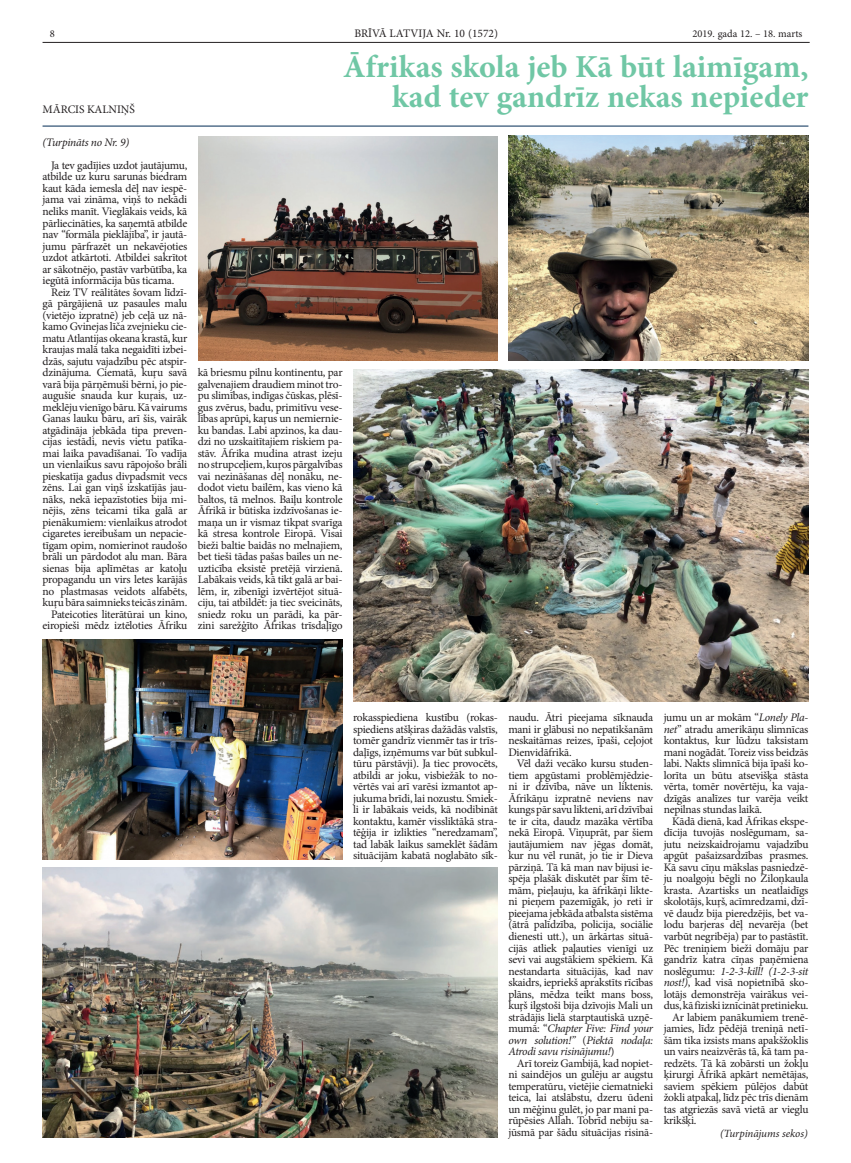
<style>
.page{position:relative;width:851px;height:1163px;background:#fff}
.page>*{position:absolute;margin:0;border:0;box-sizing:border-box;transform-origin:0 0}
.t1{font:700 32px/30px "Minion Pro";color:#70c7a5;text-align:right}
.t2{font:11.5px/11.5px "Minion Pro";letter-spacing:-.02em;color:#231f20;text-align:justify}
.t3{font:italic 11.5px "Minion Pro";letter-spacing:-.03em;color:#231f20}
.t4{font:11.5px "Minion Pro";color:#231f20}
.t5{font:italic 11px "Minion Pro";letter-spacing:-.01em;color:#231f20}
.t6{font:10.5px "Minion Pro";color:#231f20}
.s1{font-style:italic}
.s2{font-style:normal}
</style>
<div class="page">
<hr style="left:43px;top:42px;width:766px;height:1px;background:#231f20">
<hr style="left:43px;top:126px;width:765px;height:1px;background:#002b53">
<img style="left:42px;top:867px;width:456px;height:270px">
<img style="left:198px;top:136px;width:300px;height:224px">
<img style="left:508px;top:135px;width:300px;height:225px">
<img style="left:43px;top:639px;width:299px;height:219px">
<img style="left:353px;top:369px;width:455px;height:332px">
<p class="t6" style="left:50px;top:26px;width:7px">8</p>
<p class="t4" style="left:354px;top:26px;width:145px">BRĪVĀ LATVIJA Nr. 10 (1572)</p>
<p class="t6" style="left:692px;top:26px;width:111px">2019. gada 12. – 18. marts</p>
<p class="t2" style="left:43px;top:104px;width:18px">Mārcis</p>
<p class="t2" style="left:87px;top:104px;width:16px">Kalniņš</p>
<p class="t3" style="left:43px;top:134px;width:88px">(Turpināts no Nr. 9)</p>
<p class="t2" style="left:43px;top:159px;width:146px;text-indent:8px">Ja tev gadījies uzdot jautājumu, atbilde uz kuru sarunas biedram kaut kāda iemesla dēļ nav iespē&shy;jama vai zināma, viņš to nekādi neliks manīt. Vieglākais veids, kā pārliecināties, ka saņemtā atbilde nav “formāla pieklājība”, ir jautā&shy;jumu pārfrazēt un nekavējoties uzdot atkārtoti. Atbildei sakrītot ar sākotnējo, pastāv varbūtība, ka iegūtā informācija būs ticama.</p>
<p class="t2" style="left:43px;top:286px;width:146px;text-align:right">Reiz TV reālitātes šovam līdzī&shy;gā pārgājienā uz pasaules malu (vietējo izpratnē) jeb ceļā uz nā&shy;kamo Gvinejas līča zvejnieku cie&shy;matu Atlantijas okeana krastā, kur kraujas malā taka negaidīti izbei&shy;dzās, sajutu vajadzību pēc atspir&shy;dzinājuma. Ciematā, kuŗu savā varā bija pārņēmuši bērni, jo pie&shy;augušie snauda kur kuŗais, uz&shy;meklēju vienīgo bāru. Kā vairums Ganas lauku bāru, arī šis, vairāk atgādināja jebkāda tipa preven&shy;cijas iestādi, nevis vietu patīka-- mai laika pavadīšanai. To vadīja un vienlaikus savu rāpojošo brāli pieskatīja gadus divpadsmit vecs zēns. Lai gan viņš izskatījās jau&shy;nāks, nekā iepazīstoties bija mi&shy;nējis, zēns teicami tika galā ar pienākumiem: vienlaikus atrodot cigaretes iereibušam un nepacie&shy;tīgam opim, nomierinot raudošo brāli un pārdodot alu man. Bāra sienas bija aplīmētas ar katoļu propagandu un virs letes karājās no plastmasas veidots alfabēts, kuŗu bāra saimnieks teicās zinām.<br>Pateicoties literātūrai un kino, eiropieši mēdz iztēloties Āfriku</p>
<h1 class="t1" style="left:343px;top:52px;width:467px">Āfrikas skola jeb Kā būt laimīgam, kad tev gandrīz nekas nepieder</h1>
<p class="t2" style="left:198px;top:366px;width:146px;text-align:left">kā briesmu pilnu kontinentu, par galvenajiem draudiem minot tro&shy;pu slimības, indīgas čūskas, plēsī&shy;gus zvērus, badu, primitīvu vese&shy;lības aprūpi, kaŗus un nemiernie&shy;ku bandas. Labi apzinos, ka dau&shy;dzi no uzskaitītajiem riskiem pa&shy;stāv. Āfrika mudina atrast izeju no strupceļiem, kuŗos pārgalvības vai nezināšanas dēļ nonāku, ne&shy;dodot vietu bailēm, kas vieno kā baltos, tā melnos. Baiļu kontrole Āfrikā ir būtiska izdzīvošanas ie&shy;maņa un ir vismaz tikpat svarīga kā stresa kontrole Eiropā. Visai bieži baltie baidās no melnajiem, bet tieši tādas pašas bailes un ne&shy;uzticība eksistē pretējā virzienā.<br>Labākais veids, kā tikt galā ar bai&shy;lēm, ir, zibenīgi izvērtējot situā&shy;ciju, tai atbildēt: ja tiec sveicināts, sniedz roku un parādi, ka pār-- zini sarežģīto Āfrikas trīsdaļīgo</p>
<p class="t2" style="left:353px;top:711px;width:146px;text-align:left">rokasspiediena kustību (rokas&shy;spiediens atšķiras dažādās valstīs, tomēr gandrīz vienmēr tas ir trīs&shy;daļīgs, izņēmums var būt subkul&shy;tūru pārstāvji). Ja tiec provocēts, atbildi ar joku, visbiežāk to no&shy;vērtēs vai arī varēsi izmantot ap&shy;jukuma brīdi, lai nozustu. Smiek-- li ir labākais veids, kā nodibināt kontaktu, kamēr vissliktākā stra&shy;tēģija ir izlikties “neredzamam”, tad labāk laikus sameklēt šādām situācijām kabatā noglabāto sīk-</p>
<p class="t2" style="left:508px;top:711px;width:146px">naudu. Ātri pieejama sīknauda mani ir glābusi no nepatikšanām neskaitāmas reizes, īpaši, ceļojot Dienvidāfrikā.</p>
<p class="t2" style="left:508px;top:757px;width:146px;text-align:left;text-indent:8px">Vēl daži vecāko kursu studen&shy;tiem apgūstami problēmjēdzie-- ni ir dzīvība, nāve un liktenis.<br>Āfrikāņu izpratnē neviens nav kungs pār savu likteni, arī dzīvībai te ir cita, daudz mazāka vērtība nekā Eiropā. Viņuprāt, par šiem jautājumiem nav jēgas domāt, kur nu vēl runāt, jo tie ir Dieva pārziņā. Tā kā man nav bijusi ie&shy;spēja plašāk diskutēt par šīm tē&shy;mām, pieļauju, ka āfrikāņi likte-- ni pieņem pazemīgāk, jo reti ir pieejama jebkāda atbalsta sistēma (ātrā palīdzība, policija, sociālie dienesti utt.), un ārkārtas situā&shy;cijās atliek paļauties vienīgi uz sevi vai augstākiem spēkiem. Kā nestandarta situācijās, kad nav skaidrs, iepriekš aprakstīts rīcības plāns, mēdza teikt mans boss, kuŗš ilgstoši bija dzīvojis Mali un strādājis lielā starptautiskā uzņē&shy;mumā: “<span class="s1">Chapter Five: Find your own solution!”</span> (<span class="s1">Piektā nodaļa:<br>Atrodi savu risinājumu!</span>)</p>
<p class="t2" style="left:508px;top:1056px;width:146px;text-indent:9px">Arī toreiz Gambijā, kad nopiet&shy;ni saindējos un gulēju ar augstu temperatūru, vietējie ciematnieki teica, lai atslābstu, dzeru ūdeni un mēģinu gulēt, jo par mani pa&shy;rūpēsies Allah. Tobrīd nebiju sa&shy;jūsmā par šādu situācijas risinā-</p>
<p class="t2" style="left:663px;top:711px;width:146px">jumu un ar mokām “<span class="s1">Lonely Pla&shy;net</span>” atradu amerikāņu slimnīcas kontaktus, kur lūdzu taksistam mani nogādāt. Toreiz viss beidzās labi. Nakts slimnīcā bija īpaši ko&shy;lorīta un būtu atsevišķa stāsta vērta, tomēr novērtēju, ka vaja&shy;dzīgās analīzes tur varēja veikt nepilnas stundas laikā.</p>
<p class="t2" style="left:672px;top:815px;width:138px">Kādā dienā, kad Āfrikas ekspe-</p>
<p class="t2" style="left:663px;top:826px;width:146px">dīcija tuvojās noslēgumam, sa-</p>
<p class="t2" style="left:663px;top:838px;width:146px">jutu neizskaidrojamu vajadzību</p>
<p class="t2" style="left:663px;top:849px;width:146px">apgūt pašaizsardzības prasmes.</p>
<p class="t2" style="left:663px;top:861px;width:144px">Kā savu cīņu mākslas pasniedzē--</p>
<p class="t2" style="left:663px;top:872px;width:146px">ju noalgoju bēgli no Ziloņkaula</p>
<p class="t2" style="left:663px;top:884px;width:146px">krasta. Azartisks un neatlaidīgs</p>
<p class="t2" style="left:663px;top:895px;width:146px">skolotājs, kuŗš, acīmredzami, dzī-</p>
<p class="t2" style="left:663px;top:907px;width:146px">vē daudz bija pieredzējis, bet va-</p>
<p class="t2" style="left:663px;top:918px;width:146px">lodu barjeras dēļ nevarēja (bet</p>
<p class="t2" style="left:663px;top:930px;width:146px">varbūt negribēja) par to pastāstīt.</p>
<p class="t2" style="left:663px;top:941px;width:146px">Pēc treniņiem bieži domāju par</p>
<p class="t2" style="left:663px;top:953px;width:146px">gandrīz katra cīņas paņēmiena</p>
<p class="t3" style="left:663px;top:962px;width:146px"><span class="s2">noslēgumu:</span> 1-2-3-kill! (1-2-3-sit</p>
<p class="t2" style="left:663px;top:976px;width:146px"><span class="s1">nost!)</span>, kad visā nopietnībā sko-</p>
<p class="t2" style="left:663px;top:987px;width:146px">lotājs demonstrēja vairākus vei-</p>
<p class="t2" style="left:663px;top:999px;width:146px">dus, kā fiziski iznīcināt pretinieku.</p>
<p class="t2" style="left:672px;top:1010px;width:138px">Ar labiem panākumiem trenē-</p>
<p class="t2" style="left:663px;top:1022px;width:146px">jamies, līdz pēdējā treniņā netī-</p>
<p class="t2" style="left:663px;top:1033px;width:146px">šām tika izsists mans apakšžoklis</p>
<p class="t2" style="left:663px;top:1045px;width:146px">un vairs neaizvērās tā, kā tam pa-</p>
<p class="t2" style="left:663px;top:1056px;width:146px">redzēts. Tā kā zobārsti un žokļu</p>
<p class="t2" style="left:663px;top:1068px;width:146px">ķirurgi Āfrikā apkārt nemētājas,</p>
<p class="t2" style="left:663px;top:1079px;width:146px">saviem spēkiem pūlējos dabūt</p>
<p class="t2" style="left:663px;top:1091px;width:146px">žokli atpakaļ, līdz pēc trīs dienām</p>
<p class="t2" style="left:663px;top:1102px;width:146px">tas atgriezās savā vietā ar vieglu</p>
<p class="t2" style="left:663px;top:1114px;width:34px">krikšķi.</p>
<p class="t5" style="left:720px;top:1125px;width:89px">(Turpinājums sekos)</p>
</div>
